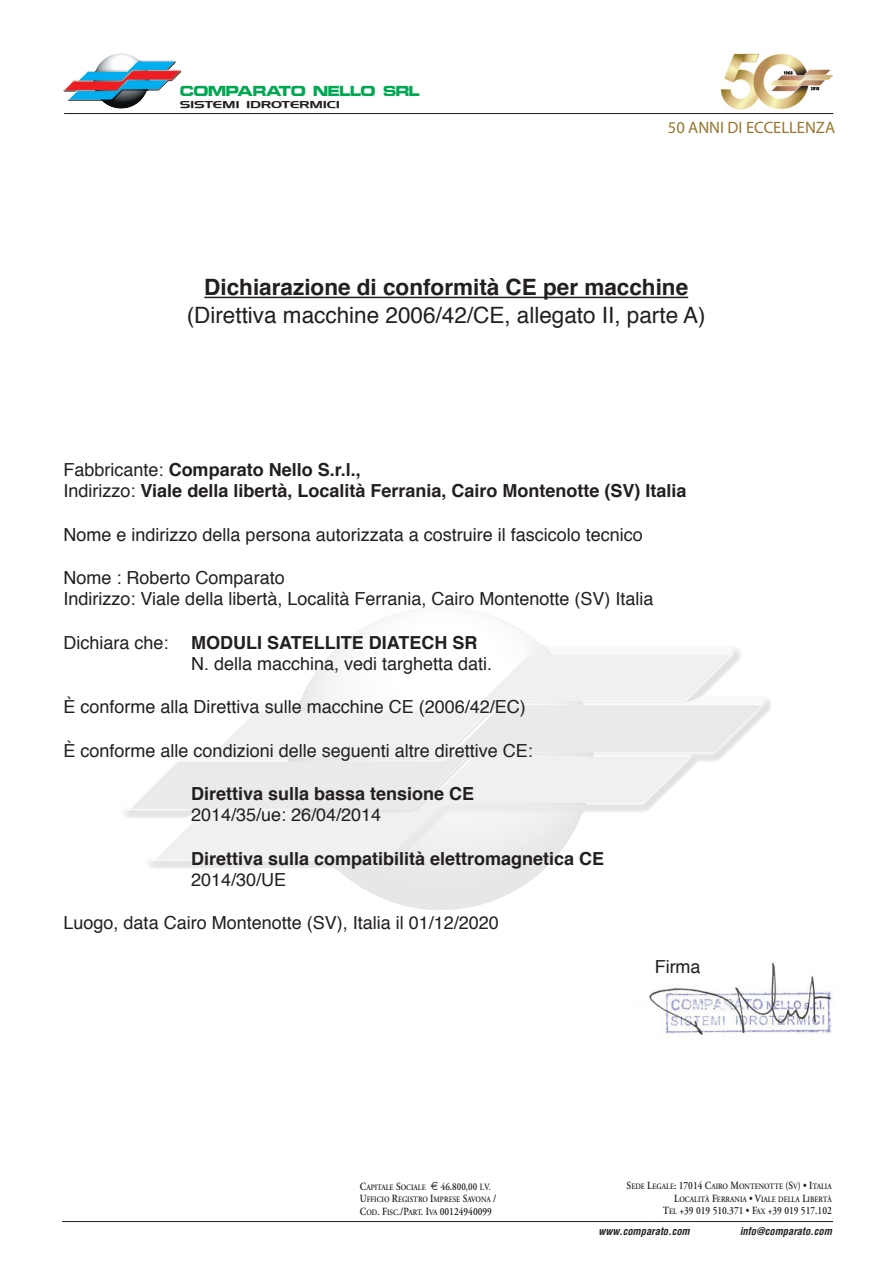
<style>
.page{position:relative;width:893px;height:1263px;background:#fff}
.page>*{position:absolute;margin:0;border:0;box-sizing:border-box;transform-origin:0 0}
.t1{font:22.5px "Helvetica";color:#231f20}
.t2{font:700 22.5px "Helvetica";color:#231f20}
.t3{font:18px "Helvetica";color:#231f20}
.t4{font:700 18px "Helvetica";color:#231f20}
.t5{font:16.5px "Myriad Pro";color:#98752b}
.t6{font:700 12.75px "Microgram Ext";letter-spacing:-.03em;color:#00a852}
.t7{font:600 10.95px "Adobe Garamond";color:#231f20;scale:.85 1}
.t8{font:italic 700 condensed 10.5px "Helvetica";color:#231f20}
.t9{font:9.75px "Aero";letter-spacing:-.025em;color:#231f20;scale:1.45 1}
.t10{font:600 8.25px "Adobe Garamond";color:#231f20;scale:.85 1}
.s1{font-weight:400}
.s2{font-size:10.95px}
.s3{font-family:"Euro Sans";font-weight:400;font-size:12px}
.s4{font-size:10.5px}
.s5{font-size:9.6px}
.s6{font-size:8.25px}
</style>
<div class="page">
<img style="left:649px;top:962px;width:184px;height:75px">
<hr style="left:62px;top:1221px;width:771px;height:1px;background:#231f20">
<img style="left:63px;top:53px;width:119px;height:56px">
<img style="left:720px;top:53px;width:114px;height:57px">
<hr style="left:64px;top:113px;width:769px;height:1px;background:#231f20">
<hr style="left:204px;top:297px;width:484px;height:1px;background:#231f20">
<p class="t6" style="left:180px;top:84px;width:242px">COMPARATO NELLO SRL</p>
<p class="t9" style="left:180px;top:99px;width:112px">SISTEMI IDROTERMICI</p>
<p class="t5" style="left:668px;top:118px;width:169px">50 ANNI DI ECCELLENZA</p>
<p class="t2" style="left:204px;top:278px;width:485px">Dichiarazione di conformità CE per macchine</p>
<p class="t1" style="left:187px;top:305px;width:520px">(Direttiva macchine 2006/42/CE, allegato II, parte A)</p>
<p class="t4" style="left:64px;top:462px;width:299px"><span class="s1">Fabbricante:</span> Comparato Nello S.r.l.,</p>
<p class="t4" style="left:64px;top:483px;width:624px"><span class="s1">Indirizzo:</span> Viale della libertà, Località Ferrania, Cairo Montenotte (SV) Italia</p>
<p class="t3" style="left:64px;top:527px;width:581px">Nome e indirizzo della persona autorizzata a costruire il fascicolo tecnico</p>
<p class="t3" style="left:64px;top:570px;width:223px">Nome : Roberto Comparato</p>
<p class="t3" style="left:64px;top:591px;width:591px">Indirizzo: Viale della libertà, Località Ferrania, Cairo Montenotte (SV) Italia</p>
<p class="t3" style="left:64px;top:635px;width:107px">Dichiara che:</p>
<p class="t4" style="left:191px;top:635px;width:288px">MODULI SATELLITE DIATECH SR</p>
<p class="t3" style="left:191px;top:656px;width:303px">N. della macchina, vedi targhetta dati.</p>
<p class="t3" style="left:64px;top:699px;width:464px">È conforme alla Direttiva sulle macchine CE (2006/42/EC)</p>
<p class="t3" style="left:64px;top:743px;width:471px">È conforme alle condizioni delle seguenti altre direttive CE:</p>
<p class="t4" style="left:191px;top:786px;width:285px">Direttiva sulla bassa tensione CE</p>
<p class="t3" style="left:191px;top:807px;width:192px">2014/35/ue: 26/04/2014</p>
<p class="t4" style="left:191px;top:851px;width:415px">Direttiva sulla compatibilità elettromagnetica CE</p>
<p class="t3" style="left:191px;top:872px;width:97px">2014/30/UE</p>
<p class="t3" style="left:64px;top:915px;width:437px">Luogo, data Cairo Montenotte (SV), Italia il 01/12/2020</p>
<p class="t3" style="left:655px;top:959px;width:47px">Firma</p>
<p class="t10" style="left:360px;top:1184px;width:155px"><span class="s2">C</span>APITALE <span class="s2">S</span>OCIALE <span class="s3">€</span> <span class="s4">46.800,00</span> <span class="s5">I.V.</span></p>
<p class="t10" style="left:360px;top:1196px;width:162px"><span class="s2">U</span>FFICIO <span class="s2">R</span>EGISTRO <span class="s2">I</span>MPRESE <span class="s2">S</span>AVONA <span class="s2">/</span></p>
<p class="t7" style="left:360px;top:1207px;width:157px">C<span class="s6">OD</span>. F<span class="s6">ISC</span>./P<span class="s6">ART</span>. I<span class="s6">VA</span> 00124940099</p>
<p class="t10" style="left:627px;top:1183px;width:243px"><span class="s2">S</span>EDE <span class="s2">L</span>EGALE<span class="s2">: 17014 C</span>AIRO <span class="s2">M</span>ONTENOTTE <span class="s2">(S</span>V<span class="s2">) • I</span>TALIA</p>
<p class="t10" style="left:674px;top:1196px;width:187px"><span class="s2">L</span>OCALITÀ <span class="s2">F</span>ERRANIA <span class="s2">• V</span>IALE DELLA <span class="s2">L</span>IBERTÀ</p>
<p class="t7" style="left:663px;top:1206px;width:200px">T<span class="s6">EL</span> +39 019 510.371 • F<span class="s6">AX</span> +39 019 517.102</p>
<p class="t8" style="left:599px;top:1227px;width:95px">www.comparato.com</p>
<p class="t8" style="left:740px;top:1227px;width:96px">info@comparato.com</p>
</div>
